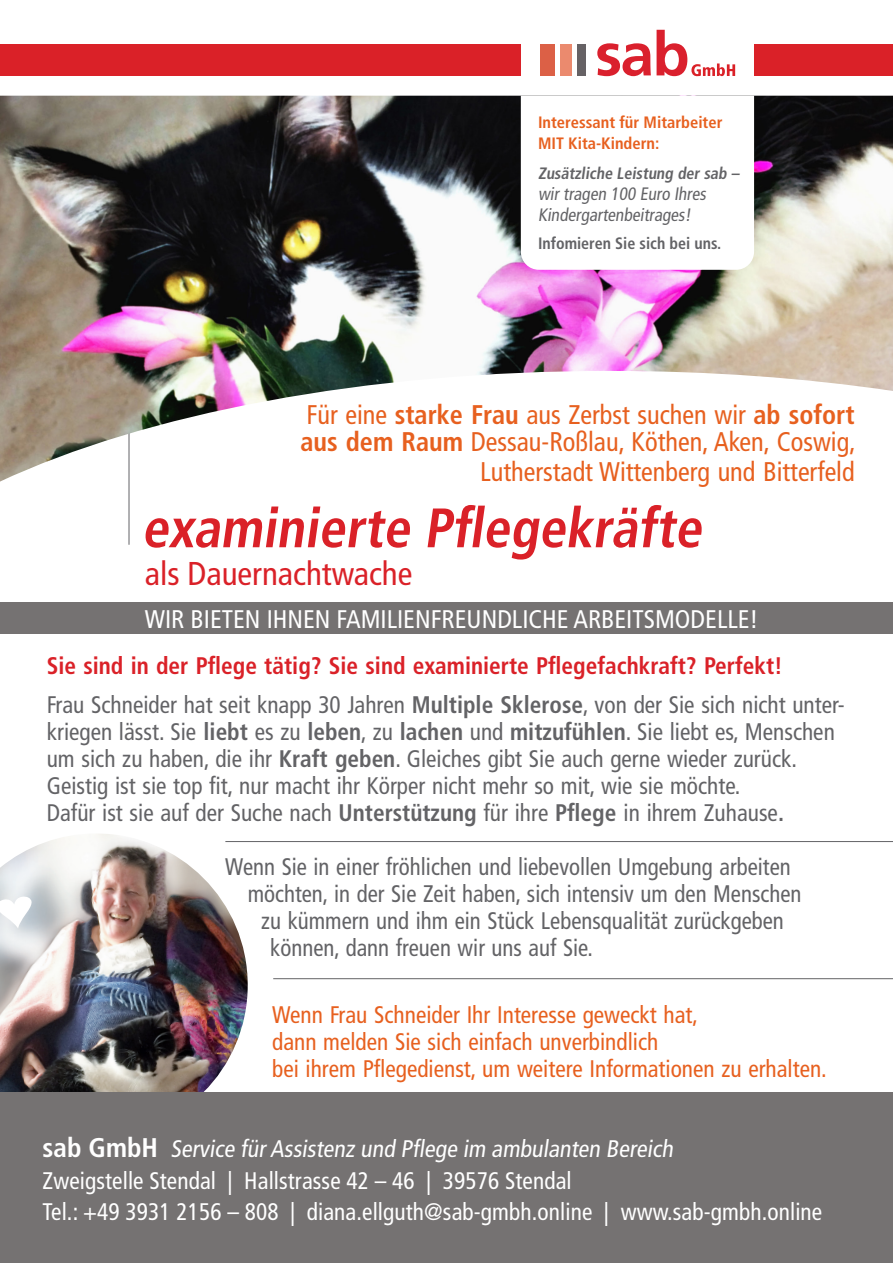
<style>
.page{position:relative;width:893px;height:1263px;background:#fff}
.page>*{position:absolute;margin:0;border:0;box-sizing:border-box;transform-origin:0 0}
.t1{font:700 condensed 55.5px "Frutiger LT Std";color:#da2128}
.t2{font:condensed 33px "Frutiger LT";color:#da2128}
.t3{font:condensed 27px/27px "Frutiger LT";color:#e7601f}
.t4{font:condensed 25.5px "Frutiger LT";color:#fff}
.t5{font:condensed 24px/27px "Frutiger LT";color:#636366}
.t6{font:condensed 24px "Frutiger LT";color:#636366;scale:.95 1}
.t7{font:700 condensed 24px/39px "Frutiger LT";color:#da2128}
.t8{font:condensed 24px/27px "Frutiger LT";color:#e7601f}
.t9{font:condensed 24px/31.5px "Frutiger LT";letter-spacing:.005em;color:#fff}
.t10{font:condensed 24px "Frutiger LT Std";color:#fff}
.t11{font:condensed 18px/21px "Frutiger LT Std";color:#636366}
.t12{font:700 condensed 16.5px "Frutiger LT Std";color:#636366}
.t13{font:700 condensed 16.5px/21px "Frutiger LT Std";color:#e7601f}
.s1{font-weight:700}
.s2{font-weight:400;color:#636366}
.s3{color:#636366}
.s4{font-weight:700;font-size:27px}
</style>
<div class="page">
<div style="left:0;top:602px;width:893px;height:32px;background:#757272"></div>
<img style="left:0;top:834px;width:248px;height:259px">
<svg style="left:0;top:896px;width:32px;height:32px"></svg>
<div style="left:0;top:1093px;width:893px;height:170px;background:#757272"></div>
<hr style="left:129px;top:102px;width:1px;height:443px;background:#636366">
<div style="left:0;top:44px;width:521px;height:31px;background:#da2128"></div>
<div style="left:754px;top:44px;width:139px;height:31px;background:#da2128"></div>
<img style="left:0;top:96px;width:893px;height:386px">
<hr style="left:225px;top:841px;width:668px;height:1px;background:#636366">
<svg style="left:521px;top:96px;width:233px;height:174px"></svg>
<hr style="left:273px;top:978px;width:620px;height:1px;background:#636366">
<svg style="left:597px;top:43px;width:54px;height:33px"></svg>
<div style="left:540px;top:44px;width:14px;height:31px;background:#dc6046"></div>
<div style="left:560px;top:44px;width:12px;height:31px;background:#eb8a6e"></div>
<div style="left:578px;top:44px;width:8px;height:31px;background:#666265"></div>
<svg style="left:657px;top:30px;width:78px;height:46px"></svg>
<p class="t13" style="left:538px;top:111px;width:186px">Interessant für Mitarbeiter<br>MIT Kita-Kindern:</p>
<p class="t12" style="left:538px;top:163px;width:205px">Zusätzliche Leistung der sab –</p>
<p class="t11" style="left:538px;top:183px;width:172px">wir tragen 100 Euro Ihres<br>Kindergartenbeitrages!</p>
<p class="t12" style="left:538px;top:234px;width:185px">Infomieren Sie sich bei uns.</p>
<p class="t3" style="left:300px;top:402px;width:557px">Für eine <span class="s1">starke Frau</span> aus Zerbst suchen wir <span class="s1">ab sofort aus dem Raum</span> Dessau-Roßlau, Köthen, Aken, Coswig,</p>
<p class="t3" style="left:480px;top:459px;width:376px">Lutherstadt Wittenberg und Bitterfeld</p>
<h1 class="t1" style="left:142px;top:495px;width:571px">examinierte Pflegekräfte</h1>
<h2 class="t2" style="left:145px;top:554px;width:269px">als Dauernachtwache</h2>
<p class="t4" style="left:145px;top:604px;width:615px">WIR BIETEN IHNEN FAMILIENFREUNDLICHE ARBEITSMODELLE!</p>
<p class="t7" style="left:47px;top:646px;width:799px">Sie sind in der Pflege tätig? Sie sind examinierte Pflegefachkraft? Perfekt!<br><span class="s2">Frau Schneider hat seit knapp 30 Jahren</span> <span class="s3">Multiple Sklerose</span><span class="s2">, von der Sie sich nicht unter-</span></p>
<p class="t5" style="left:47px;top:718px;width:790px">kriegen lässt. Sie <span class="s1">liebt</span> es zu <span class="s1">leben</span>, zu <span class="s1">lachen</span> und <span class="s1">mitzufühlen</span>. Sie liebt es, Menschen um sich zu haben, die ihr <span class="s1">Kraft geben</span>. Gleiches gibt Sie auch gerne wieder zurück.<br>Geistig ist sie top fit, nur macht ihr Körper nicht mehr so mit, wie sie möchte.<br>Dafür ist sie auf der Suche nach <span class="s1">Unterstützung</span> für ihre <span class="s1">Pflege</span> in ihrem Zuhause<span class="s1">.</span></p>
<p class="t6" style="left:225px;top:852px;width:597px">Wenn Sie in einer fröhlichen und liebevollen Umgebung arbeiten</p>
<p class="t6" style="left:248px;top:879px;width:584px">möchten, in der Sie Zeit haben, sich intensiv um den Menschen</p>
<p class="t6" style="left:261px;top:906px;width:552px">zu kümmern und ihm ein Stück Lebensqualität zurückgeben</p>
<p class="t6" style="left:270px;top:933px;width:341px">können, dann freuen wir uns auf Sie.</p>
<p class="t8" style="left:272px;top:1001px;width:556px">Wenn Frau Schneider Ihr Interesse geweckt hat,<br>dann melden Sie sich einfach unverbindlich<br>bei ihrem Pflegedienst, um weitere Informationen zu erhalten.</p>
<p class="t10" style="left:43px;top:1135px;width:636px"><span class="s4">s a b G m b H</span> Service fürAssistenz und Pflege im ambulanten Bereich</p>
<p class="t9" style="left:43px;top:1165px;width:781px">Zweigstelle Stendal | Hallstrasse 42 – 46 | 39576 Stendal<br>Tel.: +49 3931 2156 – 808 | diana.ellguth@sab-gmbh.online | www.sab-gmbh.online</p>
</div>
